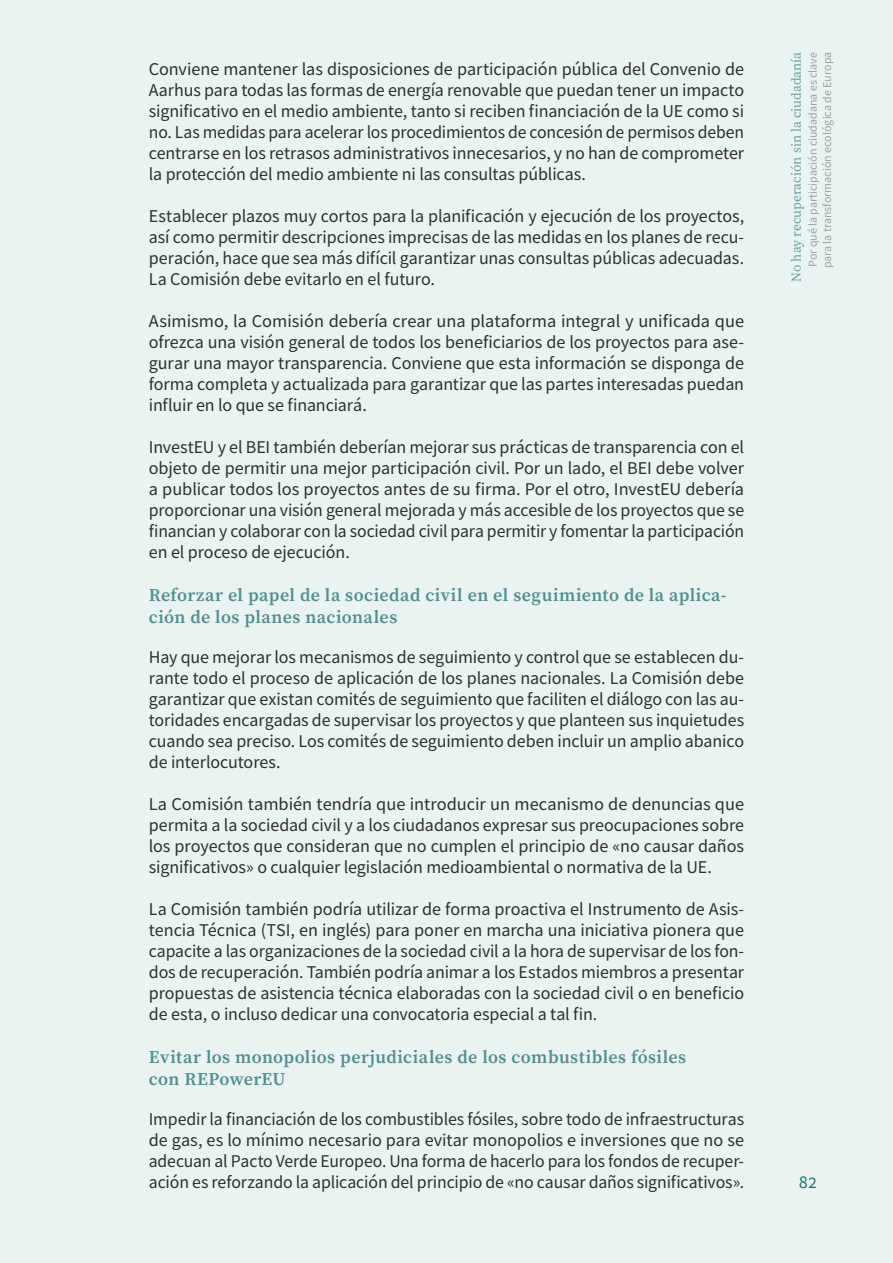
<style>
.page{position:relative;width:893px;height:1263px;background:#e9f3f1}
.page>*{position:absolute;margin:0;border:0;box-sizing:border-box;transform-origin:0 0}
._04_Cos_de_text{font:18px/21px "Source Sans Variable";letter-spacing:.015em;color:#312f30;text-align:justify}
._03_Titolets{font:18px/21.6px "Source Serif Variable";letter-spacing:.03em;color:#538f90}
.t1{font:18px "Source Sans Variable";color:#257172}
.t2{font:13.5px "Source Serif Variable";color:#1a6a6b}
.t3{font:12px/14.4px "Source Sans Variable";letter-spacing:.015em;color:#6c6d70}
</style>
<div class="page">
<p class="_04_Cos_de_text" style="left:149px;top:59px;width:597px">Conviene mantener las disposiciones de participación pública del Convenio de Aarhus para todas las formas de energía renovable que puedan tener un impacto significativo en el medio ambiente, tanto si reciben financiación de la UE como si no. Las medidas para acelerar los procedimientos de concesión de permisos deben centrarse en los retrasos administrativos innecesarios, y no han de comprometer la protección del medio ambiente ni las consultas públicas.</p>
<p class="_04_Cos_de_text" style="left:149px;top:206px;width:596px">Establecer plazos muy cortos para la planificación y ejecución de los proyectos, así como permitir descripciones imprecisas de las medidas en los planes de recu&shy;peración, hace que sea más difícil garantizar unas consultas públicas adecuadas.<br>La Comisión debe evitarlo en el futuro.</p>
<p class="_04_Cos_de_text" style="left:149px;top:311px;width:596px">Asimismo, la Comisión debería crear una plataforma integral y unificada que ofrezca una visión general de todos los beneficiarios de los proyectos para ase&shy;gurar una mayor transparencia. Conviene que esta información se disponga de forma completa y actualizada para garantizar que las partes interesadas puedan influir en lo que se financiará.</p>
<p class="_04_Cos_de_text" style="left:149px;top:437px;width:597px">InvestEU y el BEI también deberían mejorar sus prácticas de transparencia con el objeto de permitir una mejor participación civil. Por un lado, el BEI debe volver a publicar todos los proyectos antes de su firma. Por el otro, InvestEU debería proporcionar una visión general mejorada y más accesible de los proyectos que se financian y colaborar con la sociedad civil para permitir y fomentar la participación en el proceso de ejecución.</p>
<p class="_03_Titolets" style="left:149px;top:584px;width:579px">Reforzar el papel de la sociedad civil en el seguimiento de la aplica&shy;ción de los planes nacionales</p>
<p class="_04_Cos_de_text" style="left:149px;top:647px;width:597px">Hay que mejorar los mecanismos de seguimiento y control que se establecen du&shy;rante todo el proceso de aplicación de los planes nacionales. La Comisión debe garantizar que existan comités de seguimiento que faciliten el diálogo con las au&shy;toridades encargadas de supervisar los proyectos y que planteen sus inquietudes cuando sea preciso. Los comités de seguimiento deben incluir un amplio abanico de interlocutores.</p>
<p class="_04_Cos_de_text" style="left:149px;top:794px;width:596px">La Comisión también tendría que introducir un mecanismo de denuncias que permita a la sociedad civil y a los ciudadanos expresar sus preocupaciones sobre los proyectos que consideran que no cumplen el principio de «no causar daños significativos» o cualquier legislación medioambiental o normativa de la UE.</p>
<p class="_04_Cos_de_text" style="left:149px;top:899px;width:597px">La Comisión también podría utilizar de forma proactiva el Instrumento de Asis&shy;tencia Técnica (TSI, en inglés) para poner en marcha una iniciativa pionera que capacite a las organizaciones de la sociedad civil a la hora de supervisar de los fon&shy;dos de recuperación. También podría animar a los Estados miembros a presentar propuestas de asistencia técnica elaboradas con la sociedad civil o en beneficio de esta, o incluso dedicar una convocatoria especial a tal fin.</p>
<p class="_03_Titolets" style="left:149px;top:1046px;width:539px">Evitar los monopolios perjudiciales de los combustibles fósiles con REPowerEU</p>
<p class="_04_Cos_de_text" style="left:149px;top:1109px;width:596px">Impedir la financiación de los combustibles fósiles, sobre todo de infraestructuras de gas, es lo mínimo necesario para evitar monopolios e inversiones que no se adecuan al Pacto Verde Europeo. Una forma de hacerlo para los fondos de recuper&shy;ación es reforzando la aplicación del principio de «no causar daños significativos».</p>
<p class="t2" style="left:787px;top:282px;width:231px;rotate:-90deg">No hay recuperación sin la ciudadanía</p>
<p class="t3" style="left:806px;top:268px;width:218px;rotate:-90deg">Por qué la participación ciudadana es clave para la transformación ecológica de Europa</p>
<p class="t1" style="left:799px;top:1171px;width:19px">82</p>
</div>
